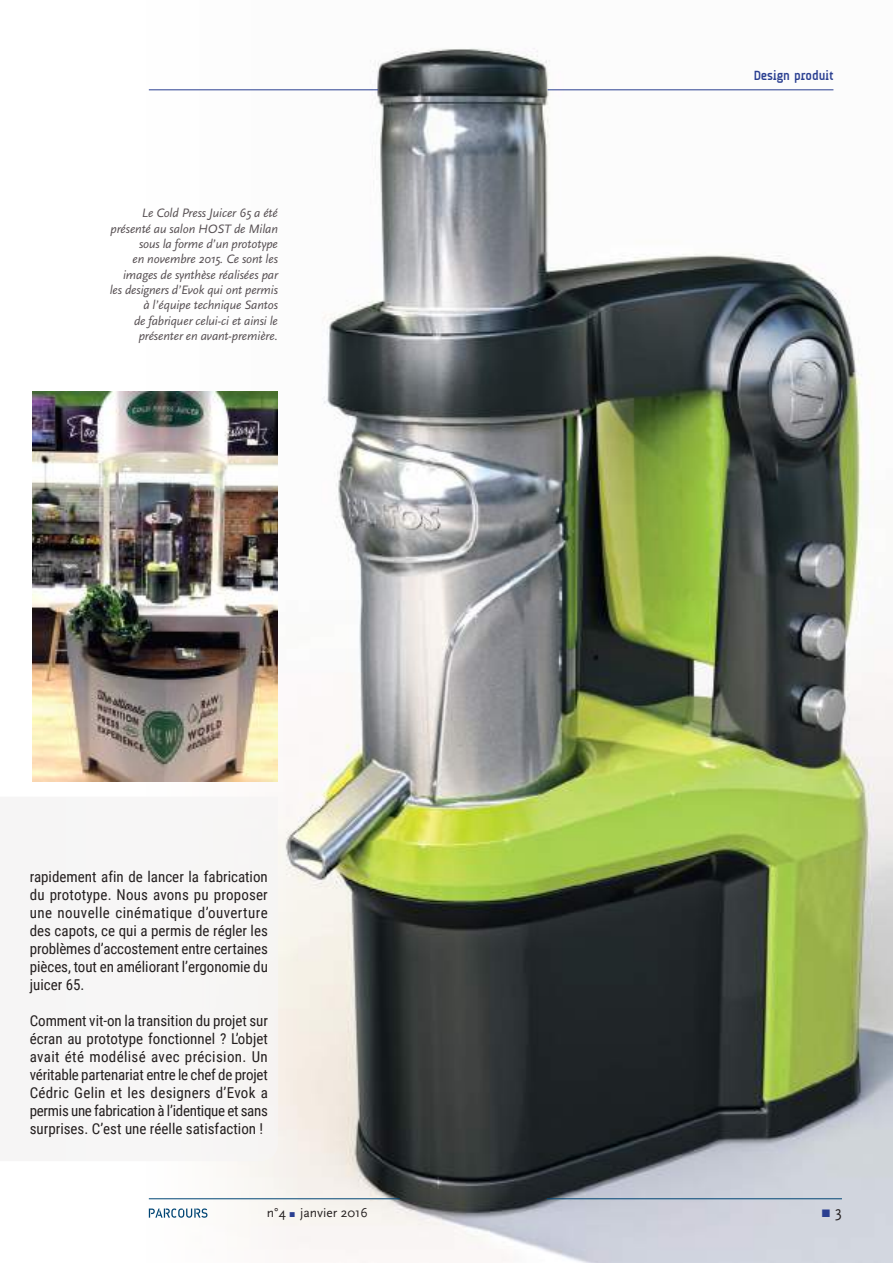
<style>
.page{position:relative;width:893px;height:1263px;background:#fff}
.page>*{position:absolute;margin:0;border:0;box-sizing:border-box;transform-origin:0 0}
.t1{font:16.2px "Arial";color:#2a3f91}
.t2{font:15px/18px "Roboto Condensed";letter-spacing:-.005em;color:#241f1f;text-align:justify}
.t3{font:13.5px "Scala Sans";color:#241f1f}
.t4{font:700 13.5px "A Udimat";color:#2a3f91}
.t5{font:italic 12.75px/15.3px "Scala Sans";letter-spacing:-.01em;color:#575053;text-align:right}
.s1{font-family:"Arial";font-size:10.5px;color:#2a3f91}
.s2{font-family:"Scala Sans";color:#241f1f}
</style>
<div class="page">
<img style="left:148px;top:48px;width:745px;height:1215px">
<svg style="left:149px;top:1208px;width:58px;height:10px"></svg>
<hr style="left:149px;top:90px;width:229px;height:1px;background:#2a3f91">
<hr style="left:149px;top:1198px;width:251px;height:1px;background:#004574">
<div style="left:148px;top:797px;width:130px;height:364px;background:#f7f6f5"></div>
<img style="left:32px;top:391px;width:246px;height:391px">
<hr style="left:547px;top:1198px;width:295px;height:1px;background:#004574">
<hr style="left:548px;top:90px;width:285px;height:1px;background:#2a3f91">
<p class="t5" style="left:110px;top:206px;width:170px">Le Cold Press Juicer 65 a été présenté au salon HOST de Milan sous la forme d’un prototype<br>en novembre 2015. Ce sont les images de synthèse réalisées par les designers d’Evok qui ont permis à l’équipe technique Santos<br>de fabriquer celui-ci et ainsi le présenter en avant-première.</p>
<p class="t2" style="left:30px;top:867px;width:240px">rapidement afin de lancer la fabrication du prototype. Nous avons pu proposer une nouvelle cinématique d’ouverture des capots, ce qui a permis de régler les problèmes d’accostement entre certaines pièces, tout en améliorant l’ergonomie du juicer 65.</p>
<p class="t2" style="left:30px;top:1011px;width:240px">Comment vit-on la transition du projet sur écran au prototype fonctionnel ? L’objet avait été modélisé avec précision. Un véritable partenariat entre le chef de projet Cédric Gelin et les designers d’Evok a permis une fabrication à l’identique et sans surprises. C’est une réelle satisfaction !</p>
<p class="t4" style="left:754px;top:68px;width:81px">Design produit</p>
<p class="t3" style="left:267px;top:1205px;width:102px">n°4 <span class="s1">■</span> janvier 2016</p>
<p class="t1" style="left:821px;top:1200px;width:22px">■ <span class="s2">3</span></p>
</div>
